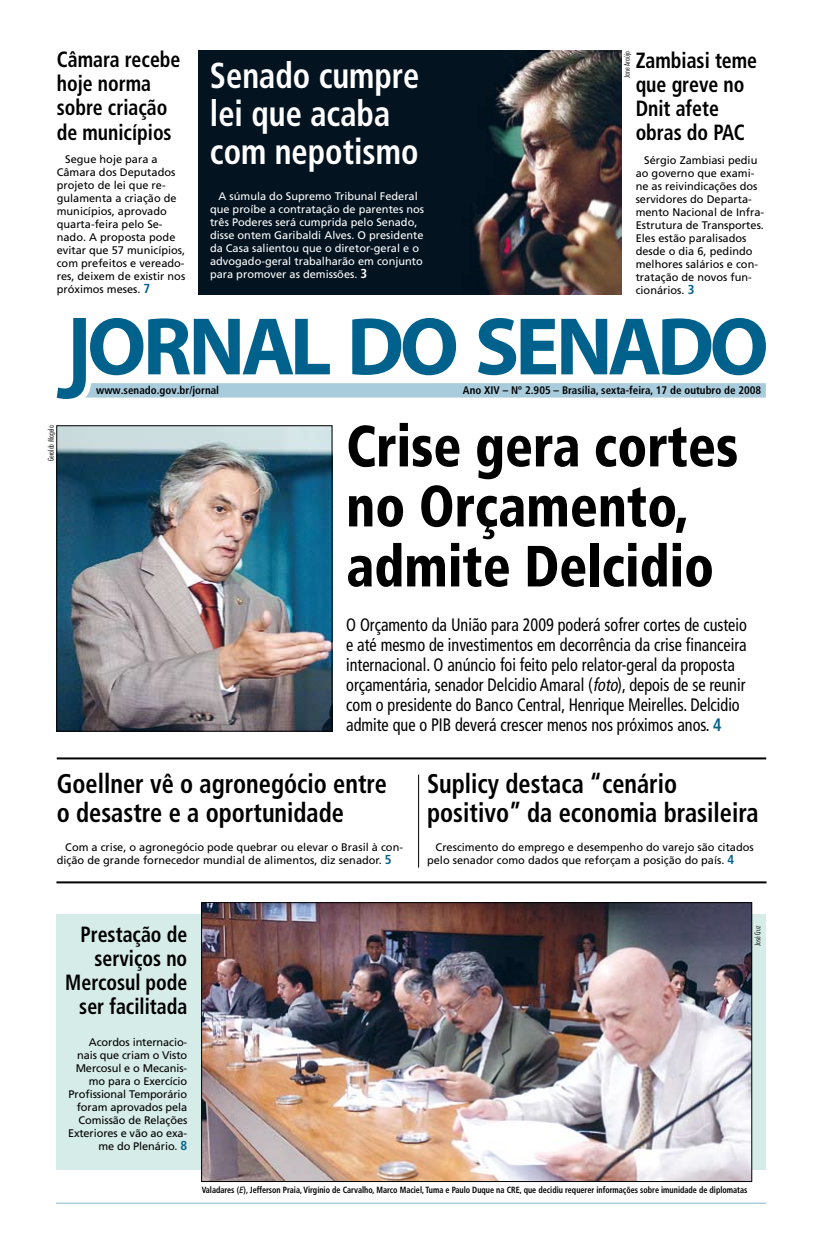
<style>
.page{position:relative;width:823px;height:1248px;background:#fff}
.page>*{position:absolute;margin:0;border:0;box-sizing:border-box;transform-origin:0 0}
.t1{font:900 condensed 58px/60px "Frutiger";color:#000;scale:.9 1}
.t2{font:700 condensed 36px/38px "Frutiger";color:#fff;scale:.9 1}
.t3{font:700 condensed 27px/29px "Frutiger";color:#000;scale:.9 1}
.t4{font:700 condensed 22px/24px "Frutiger";color:#000;scale:.9 1}
.t5{font:condensed 18px/20px "Frutiger";color:#000;scale:.9 1}
.t6{font:11px/13px "Frutiger";color:#000}
.t7{font:11px/13px "Frutiger";color:#fff}
.t8{font:700 condensed 11px "Frutiger";color:#000}
.t9{font:700 condensed 9px "Frutiger";color:#000;scale:.9 1}
.t10{font:300 condensed 8px "Futura BT";color:#000}
.s1{font-weight:700;font-stretch:condensed;font-size:13px;color:#00628c}
.s2{font-weight:700;font-stretch:condensed;font-size:13px}
.s3{font-style:italic}
.s4{font-weight:700;color:#00628c}
.s5{font-weight:400;font-style:italic;font-stretch:normal}
</style>
<div class="page">
<svg style="left:56px;top:1202px;width:709px;height:1px"></svg>
<img style="left:199px;top:51px;width:422px;height:243px">
<div style="left:57px;top:914px;width:708px;height:255px;background:#d6ece8"></div>
<svg style="left:57px;top:318px;width:708px;height:81px"></svg>
<img style="left:59px;top:427px;width:271px;height:302px">
<div style="left:57px;top:425px;width:275px;height:306px;border:1px solid #000"></div>
<img style="left:203px;top:904px;width:546px;height:275px">
<div style="left:201px;top:902px;width:550px;height:279px;border:1px solid #000"></div>
<hr style="left:57px;top:757px;width:708px;height:2px;background:#000">
<svg style="left:57px;top:881px;width:709px;height:2px"></svg>
<hr style="left:418px;top:774px;width:1px;height:93px;background:#000">
<h3 class="t4" style="left:57px;top:48px;width:139px">Câmara recebe hoje norma sobre criação de municípios</h3>
<h3 class="t4" style="left:635px;top:49px;width:136px">Zambiasi teme que greve no<br>Dnit afete obras do PAC</h3>
<p class="t6" style="left:57px;top:152px;width:130px;text-indent:9px">Segue hoje para a<br>Câmara dos Deputados projeto de lei que re&shy;gulamenta a criação de municípios, aprovado quarta-feira pelo Se&shy;nado. A proposta pode evitar que 57 municípios, com prefeitos e vereado&shy;res, deixem de existir nos próximos meses. <span class="s1">7</span></p>
<p class="t10" style="left:621px;top:78px;width:28px;rotate:-90deg">Jane Araújo</p>
<h2 class="t2" style="left:210px;top:57px;width:234px">Senado cumpre lei que acaba com nepotismo</h2>
<p class="t7" style="left:210px;top:189px;width:215px;text-indent:9px">A súmula do Supremo Tribunal Federal que proíbe a contratação de parentes nos três Poderes será cumprida pelo Senado, disse ontem Garibaldi Alves. O presidente da Casa salientou que o diretor-geral e o advogado-geral trabalharão em conjunto para promover as demissões. <span class="s2">3</span></p>
<p class="t6" style="left:635px;top:153px;width:130px;text-indent:9px">Sérgio Zambiasi pediu ao governo que exami&shy;ne as reivindicações dos servidores do Departa&shy;mento Nacional de Infra-<br>Estrutura de Transportes.<br>Eles estão paralisados desde o dia 6, pedindo melhores salários e con&shy;tratação de novos fun&shy;cionários. <span class="s1">3</span></p>
<p class="t8" style="left:96px;top:383px;width:124px">www.senado.gov.br/jornal</p>
<p class="t8" style="left:462px;top:383px;width:300px">Ano XIV – Nº 2.905 – Brasília, sexta-feira, 17 de outubro de 2008</p>
<h1 class="t1" style="left:346px;top:416px;width:437px">Crise gera cortes no Orçamento, admite Delcidio</h1>
<p class="t5" style="left:346px;top:615px;width:446px">O Orçamento da União para 2009 poderá sofrer cortes de custeio e até mesmo de investimentos em decorrência da crise financeira internacional. O anúncio foi feito pelo relator-geral da proposta orçamentária, senador Delcidio Amaral (<span class="s3">foto</span>), depois de se reunir com o presidente do Banco Central, Henrique Meirelles. Delcidio admite que o PIB deverá crescer menos nos próximos anos. <span class="s4">4</span></p>
<h3 class="t3" style="left:57px;top:768px;width:368px">Goellner vê o agronegócio entre o desastre e a oportunidade</h3>
<h3 class="t3" style="left:427px;top:768px;width:370px">Suplicy destaca “cenário positivo” da economia brasileira</h3>
<p class="t10" style="left:46px;top:461px;width:37px;rotate:-90deg">Geraldo Magela</p>
<p class="t6" style="left:57px;top:840px;width:347px;text-indent:9px">Com a crise, o agronegócio pode quebrar ou elevar o Brasil à con&shy;dição de grande fornecedor mundial de alimentos, diz senador. <span class="s1">5</span></p>
<p class="t6" style="left:427px;top:840px;width:328px;text-indent:9px">Crescimento do emprego e desempenho do varejo são citados pelo senador como dados que reforçam a posição do país. <span class="s1">4</span></p>
<h3 class="t4" style="left:65px;top:922px;width:137px;text-align:right">Prestação de serviços no<br>Mercosul pode ser facilitada</h3>
<p class="t10" style="left:752px;top:946px;width:22px;rotate:-90deg">José Cruz</p>
<p class="t6" style="left:68px;top:1035px;width:121px;text-align:right">Acordos internacio&shy;nais que criam o Visto<br>Mercosul e o Mecanis&shy;mo para o Exercício<br>Profissional Temporário foram aprovados pela<br>Comissão de Relações<br>Exteriores e vão ao exa&shy;me do Plenário. <span class="s1">8</span></p>
<p class="t9" style="left:202px;top:1183px;width:607px">Valadares (<span class="s5">E</span>), Jefferson Praia, Virgínio de Carvalho, Marco Maciel, Tuma e Paulo Duque na CRE, que decidiu requerer informações sobre imunidade de diplomatas</p>
</div>
